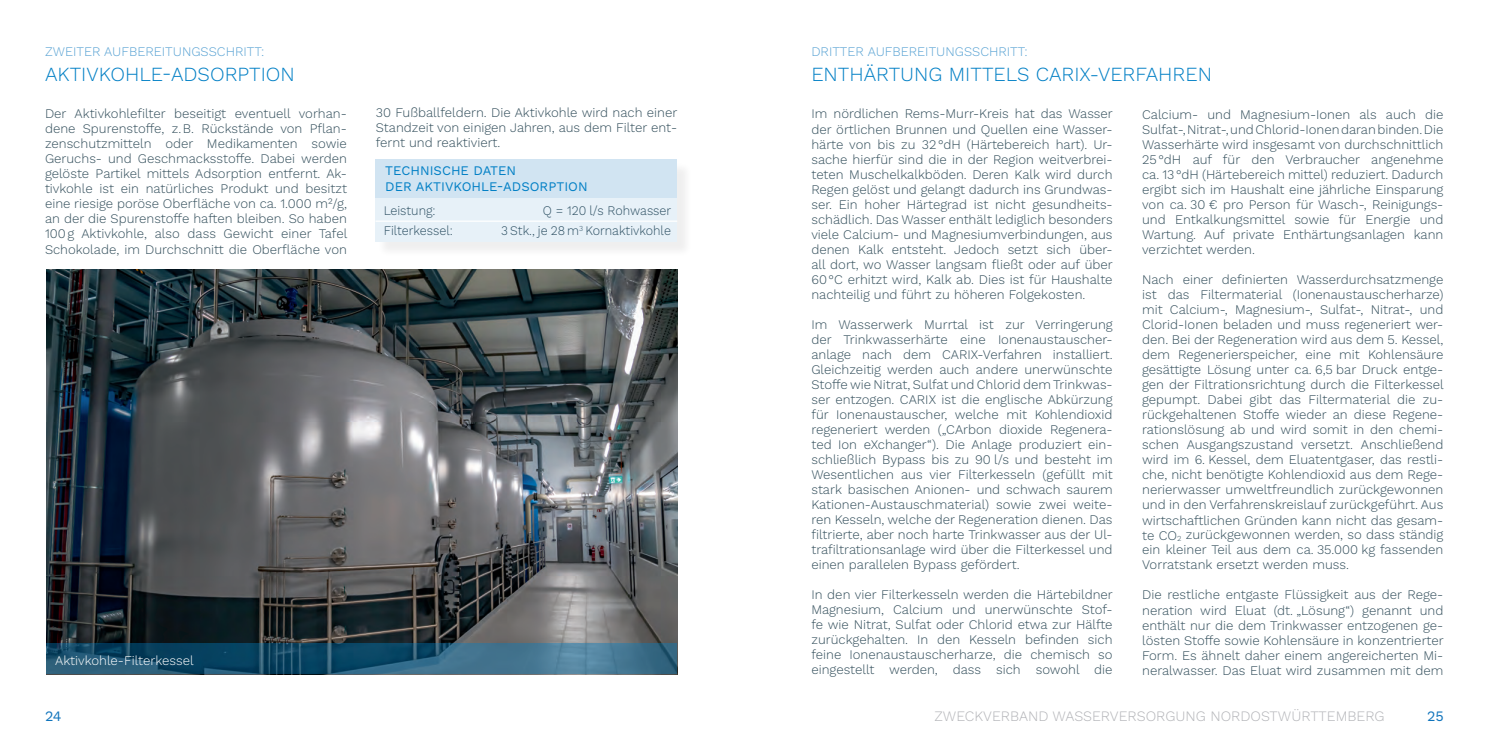
<style>
.page{position:relative;width:1489px;height:745px;background:#fff}
.page>*{position:absolute;margin:0;border:0;box-sizing:border-box;transform-origin:0 0}
.t1{font:300 20px "Work Sans";color:#007fc5}
.t2{font:300 14.38px "Work Sans";color:#b2b3b7}
.t3{font:14.38px "Work Sans";color:#1074bc}
.t4{font:300 13.12px/15px "Work Sans";color:#304c59;text-align:justify}
.t5{font:300 13.12px "Work Sans";color:#304c59;scale:.95 1}
.t6{font:300 13.12px "Work Sans";color:#58a2d3}
.t7{font:13.12px/15.8px "Work Sans";color:#007fc5}
.t8{font:300 13.12px "Work Sans";color:#fff}
</style>
<div class="page">
<img style="left:46px;top:269px;width:631px;height:374px">
<div style="left:377px;top:161px;width:315px;height:96px;background:#f3f3f3"></div>
<div style="left:375px;top:159px;width:302px;height:83px;background:#e7f1f8"></div>
<div style="left:375px;top:159px;width:302px;height:38px;background:#d1e4f2"></div>
<hr style="left:375px;top:220px;width:302px;height:2px;background:#fff">
<svg style="left:46px;top:643px;width:631px;height:30px;background:#265b77"></svg>
<p class="t6" style="left:45px;top:43px;width:221px">ZWEITER AUFBEREITUNGSSCHRITT:</p>
<h1 class="t1" style="left:45px;top:62px;width:251px">AKTIVKOHLE-ADSORPTION</h1>
<p class="t4" style="left:45px;top:107px;width:304px">Der Aktivkohlefilter beseitigt eventuell vorhan&shy;dene Spurenstoffe, z.B. Rückstände von Pflan&shy;zenschutzmitteln oder Medikamenten sowie Geruchs- und Geschmacksstoffe. Dabei werden gelöste Partikel mittels Adsorption entfernt. Ak&shy;tivkohle ist ein natürliches Produkt und besitzt eine riesige poröse Oberfläche von ca. 1.000 m²/g, an der die Spurenstoffe haften bleiben. So haben 100g Aktivkohle, also dass Gewicht einer Tafel Schokolade, im Durchschnitt die Oberfläche von</p>
<p class="t4" style="left:376px;top:106px;width:303px">30 Fußballfeldern. Die Aktivkohle wird nach einer Standzeit von einigen Jahren, aus dem Filter ent&shy;fernt und reaktiviert.</p>
<p class="t7" style="left:385px;top:163px;width:204px">TECHNISCHE DATEN<br>DER AKTIVKOHLE-ADSORPTION</p>
<p class="t5" style="left:384px;top:203px;width:56px">Leistung:</p>
<p class="t5" style="left:543px;top:203px;width:137px">Q = 120 l/s Rohwasser</p>
<p class="t5" style="left:384px;top:223px;width:74px">Filterkessel:</p>
<p class="t5" style="left:501px;top:223px;width:180px">3 Stk., je 28 m<sup>3</sup> Kornaktivkohle</p>
<p class="t8" style="left:55px;top:652px;width:140px">Aktivkohle-Filterkessel</p>
<p class="t6" style="left:811px;top:43px;width:218px">DRITTER AUFBEREITUNGSSCHRITT:</p>
<h1 class="t1" style="left:811px;top:62px;width:402px">ENTHÄRTUNG MITTELS CARIX-VERFAHREN</h1>
<p class="t4" style="left:811px;top:107px;width:303px">Im nördlichen Rems-Murr-Kreis hat das Wasser der örtlichen Brunnen und Quellen eine Wasser&shy;härte von bis zu 32°dH (Härtebereich hart). Ur&shy;sache hierfür sind die in der Region weitverbrei&shy;teten Muschelkalkböden. Deren Kalk wird durch Regen gelöst und gelangt dadurch ins Grundwas&shy;ser. Ein hoher Härtegrad ist nicht gesundheits&shy;schädlich. Das Wasser enthält lediglich besonders viele Calcium- und Magnesiumverbindungen, aus denen Kalk entsteht. Jedoch setzt sich über&shy;all dort, wo Wasser langsam fließt oder auf über 60°C erhitzt wird, Kalk ab. Dies ist für Haushalte nachteilig und führt zu höheren Folgekosten.</p>
<p class="t4" style="left:811px;top:317px;width:303px">Im Wasserwerk Murrtal ist zur Verringerung der Trinkwasserhärte eine Ionenaustauscher&shy;anlage nach dem CARIX-Verfahren installiert.<br>Gleichzeitig werden auch andere unerwünschte Stoffe wie Nitrat, Sulfat und Chlorid dem Trinkwas&shy;ser entzogen. CARIX ist die englische Abkürzung für Ionenaustauscher, welche mit Kohlendioxid regeneriert werden („CArbon dioxide Regenera&shy;ted Ion eXchanger“). Die Anlage produziert ein&shy;schließlich Bypass bis zu 90 l/s und besteht im Wesentlichen aus vier Filterkesseln (gefüllt mit stark basischen Anionen- und schwach saurem Kationen-Austauschmaterial) sowie zwei weite&shy;ren Kesseln, welche der Regeneration dienen. Das filtrierte, aber noch harte Trinkwasser aus der Ul&shy;trafiltrationsanlage wird über die Filterkessel und einen parallelen Bypass gefördert.</p>
<p class="t4" style="left:811px;top:587px;width:303px">In den vier Filterkesseln werden die Härtebildner Magnesium, Calcium und unerwünschte Stof&shy;fe wie Nitrat, Sulfat oder Chlorid etwa zur Hälfte zurückgehalten. In den Kesseln befinden sich feine Ionenaustauscherharze, die chemisch so eingestellt werden, dass sich sowohl die</p>
<p class="t4" style="left:1142px;top:107px;width:303px">Calcium- und Magnesium-Ionen als auch die Sulfat-, Nitrat-, und Chlorid-Ionen daran binden. Die Wasserhärte wird insgesamt von durchschnittlich 25°dH auf für den Verbraucher angenehme ca. 13°dH (Härtebereich mittel) reduziert. Dadurch ergibt sich im Haushalt eine jährliche Einsparung von ca. 30 € pro Person für Wasch-, Reinigungs&shy;und Entkalkungsmittel sowie für Energie und Wartung. Auf private Enthärtungsanlagen kann verzichtet werden.</p>
<p class="t4" style="left:1142px;top:272px;width:303px">Nach einer definierten Wasserdurchsatzmenge ist das Filtermaterial (Ionenaustauscherharze) mit Calcium-, Magnesium-, Sulfat-, Nitrat-, und Clorid-Ionen beladen und muss regeneriert wer&shy;den. Bei der Regeneration wird aus dem 5. Kessel, dem Regenerierspeicher, eine mit Kohlensäure gesättigte Lösung unter ca. 6,5 bar Druck entge&shy;gen der Filtrationsrichtung durch die Filterkessel gepumpt. Dabei gibt das Filtermaterial die zu&shy;rückgehaltenen Stoffe wieder an diese Regene&shy;rationslösung ab und wird somit in den chemi&shy;schen Ausgangszustand versetzt. Anschließend wird im 6. Kessel, dem Eluatentgaser, das restli&shy;che, nicht benötigte Kohlendioxid aus dem Rege&shy;nerierwasser umweltfreundlich zurückgewonnen und in den Verfahrenskreislauf zurückgeführt. Aus wirtschaftlichen Gründen kann nicht das gesam&shy;te CO<sub>2</sub> zurückgewonnen werden, so dass ständig ein kleiner Teil aus dem ca. 35.000 kg fassenden Vorratstank ersetzt werden muss.</p>
<p class="t4" style="left:1142px;top:587px;width:303px">Die restliche entgaste Flüssigkeit aus der Rege&shy;neration wird Eluat (dt. „Lösung“) genannt und enthält nur die dem Trinkwasser entzogenen ge&shy;lösten Stoffe sowie Kohlensäure in konzentrierter Form. Es ähnelt daher einem angereicherten Mi&shy;neralwasser. Das Eluat wird zusammen mit dem</p>
<p class="t3" style="left:45px;top:706px;width:18px">24</p>
<p class="t2" style="left:934px;top:707px;width:452px">ZWECKVERBAND WASSERVERSORGUNG NORDOSTWÜRTTEMBERG</p>
<p class="t3" style="left:1426px;top:706px;width:18px">25</p>
</div>
